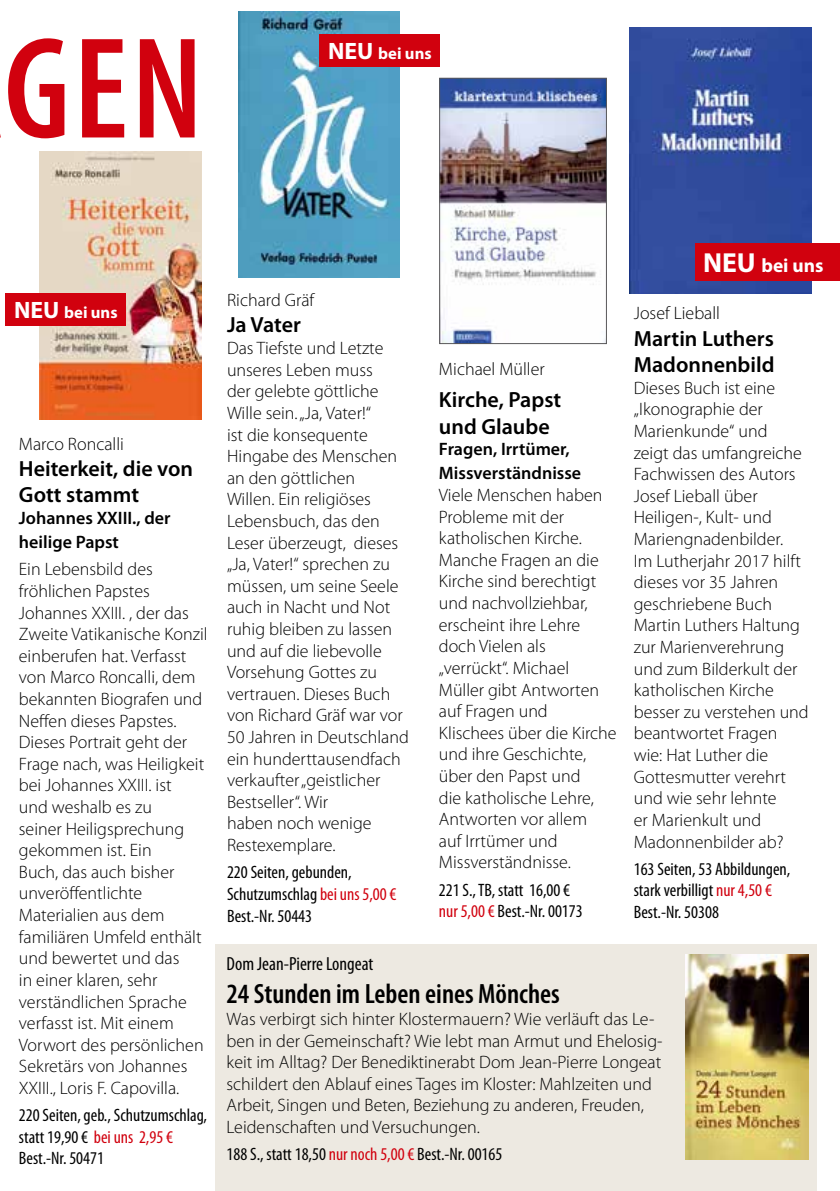
<style>
.page{position:relative;width:840px;height:1191px;background:#fff}
.page>*{position:absolute;margin:0;border:0;box-sizing:border-box;transform-origin:0 0}
.t1{font:600 condensed 145.8px "Myriad Pro";color:#d1010e}
.t2{font:600 condensed 28px "Myriad Pro";color:#000}
.t3{font:600 22px/26.4px "Myriad Pro";color:#000}
.t4{font:700 19.4px "Myriad Pro";color:#fff}
.t5{font:condensed 19px "Myriad Pro";color:#000}
.t6{font:300 18px/21.6px "Myriad Pro";color:#000}
.t7{font:condensed 18px/21.6px "Myriad Pro";color:#000}
.t8{font:600 18px/24px "Myriad Pro";color:#000}
.t9{font:700 16.6px "Myriad Pro";color:#fff}
.s1{font-size:23.8px}
.s2{color:#d1010e}
.s3{font-size:27.6px}
</style>
<div class="page">
<div style="left:215px;top:944px;width:601px;height:247px;background:#ede9e1"></div>
<img style="left:40px;top:151px;width:162px;height:269px">
<img style="left:238px;top:12px;width:161px;height:265px">
<img style="left:441px;top:80px;width:163px;height:262px">
<div style="left:439px;top:78px;width:167px;height:266px;border:1px solid #59585a"></div>
<img style="left:629px;top:28px;width:182px;height:266px">
<div style="left:694px;top:243px;width:145px;height:38px;background:#d1010e"></div>
<div style="left:6px;top:293px;width:120px;height:32px;background:#d1010e"></div>
<div style="left:319px;top:34px;width:121px;height:32px;background:#d1010e"></div>
<img style="left:685px;top:954px;width:123px;height:205px">
<h1 class="t1" style="left:4px;top:9px;width:200px">GEN</h1>
<p class="t9" style="left:328px;top:44px;width:105px"><span class="s1">NEU</span> bei uns</p>
<p class="t9" style="left:14px;top:303px;width:105px"><span class="s1">NEU</span> bei uns</p>
<p class="t6" style="left:19px;top:433px;width:106px">Marco Roncalli</p>
<p class="t3" style="left:19px;top:456px;width:176px">Heiterkeit, die von<br>Gott stammt</p>
<p class="t8" style="left:19px;top:506px;width:153px">Johannes XXIII., der heilige Papst</p>
<p class="t6" style="left:19px;top:559px;width:190px">Ein Lebensbild des fröhlichen Papstes<br>Johannes XXIII. , der das<br>Zweite Vatikanische Konzil einberufen hat. Verfasst von Marco Roncalli, dem bekannten Biografen und<br>Neffen dieses Papstes.<br>Dieses Portrait geht der<br>Frage nach, was Heiligkeit bei Johannes XXIII. ist<br>und weshalb es zu<br>seiner Heiligsprechung gekommen ist. Ein<br>Buch, das auch bisher unveröffentlichte<br>Materialien aus dem familiären Umfeld enthält und bewertet und das<br>in einer klaren, sehr verständlichen Sprache verfasst ist. Mit einem<br>Vorwort des persönlichen<br>Sekretärs von Johannes<br>XXIII., Loris F. Capovilla.</p>
<p class="t7" style="left:19px;top:1104px;width:190px">220 Seiten, geb., Schutzumschlag, statt 19,90 € <span class="s2">bei uns 2,95 €<br></span>Best.-Nr. 50471</p>
<p class="t6" style="left:227px;top:289px;width:89px">Richard Gräf</p>
<p class="t3" style="left:227px;top:312px;width:75px">Ja Vater</p>
<p class="t6" style="left:227px;top:337px;width:183px">Das Tiefste und Letzte unseres Leben muss<br>der gelebte göttliche<br>Wille sein. „Ja, Vater!“<br>ist die konsequente<br>Hingabe des Menschen an den göttlichen<br>Willen. Ein religiöses<br>Lebensbuch, das den<br>Leser überzeugt, dieses „Ja, Vater!“ sprechen zu müssen, um seine Seele auch in Nacht und Not ruhig bleiben zu lassen und auf die liebevolle<br>Vorsehung Gottes zu vertrauen. Dieses Buch von Richard Gräf war vor<br>50 Jahren in Deutschland ein hunderttausendfach verkaufter „geistlicher<br>Bestseller“. Wir<br>haben noch wenige<br>Restexemplare.</p>
<p class="t7" style="left:227px;top:862px;width:171px">220 Seiten, gebunden,<br>Schutzumschlag <span class="s2">bei uns 5,00 €<br></span>Best.-Nr. 50443</p>
<p class="t6" style="left:438px;top:359px;width:107px">Michael Müller</p>
<p class="t3" style="left:438px;top:387px;width:124px">Kirche, Papst und Glaube</p>
<p class="t8" style="left:438px;top:437px;width:144px">Fragen, Irrtümer,<br>Missverständnisse</p>
<p class="t6" style="left:438px;top:484px;width:179px">Viele Menschen haben<br>Probleme mit der katholischen Kirche.<br>Manche Fragen an die<br>Kirche sind berechtigt und nachvollziehbar, erscheint ihre Lehre doch Vielen als „verrückt“. Michael<br>Müller gibt Antworten auf Fragen und<br>Klischees über die Kirche und ihre Geschichte, über den Papst und<br>die katholische Lehre,<br>Antworten vor allem<br>auf Irrtümer und<br>Missverständnisse.</p>
<p class="t7" style="left:438px;top:879px;width:145px">221 S., TB, statt 16,00 € <span class="s2">nur 5,00 €</span> Best.-Nr. 00173</p>
<p class="t4" style="left:702px;top:254px;width:122px"><span class="s3">NEU</span> bei uns</p>
<p class="t6" style="left:633px;top:303px;width:88px">Josef Lieball</p>
<p class="t3" style="left:633px;top:325px;width:142px">Martin Luthers<br>Madonnenbild</p>
<p class="t6" style="left:633px;top:377px;width:176px">Dieses Buch ist eine „Ikonographie der<br>Marienkunde“ und<br>zeigt das umfangreiche<br>Fachwissen des Autors<br>Josef Lieball über<br>Heiligen-, Kult- und<br>Mariengnadenbilder.<br>Im Lutherjahr 2017 hilft dieses vor 35 Jahren geschriebene Buch<br>Martin Luthers Haltung zur Marienverehrung und zum Bilderkult der katholischen Kirche besser zu verstehen und beantwortet Fragen wie: Hat Luther die<br>Gottesmutter verehrt und wie sehr lehnte<br>er Marienkult und<br>Madonnenbilder ab?</p>
<p class="t7" style="left:633px;top:858px;width:158px">163 Seiten, 53 Abbildungen, stark verbilligt <span class="s2">nur 4,50 €<br></span>Best.-Nr. 50308</p>
<p class="t5" style="left:226px;top:953px;width:148px">Dom Jean-Pierre Longeat</p>
<h2 class="t2" style="left:226px;top:978px;width:335px">24 Stunden im Leben eines Mönches</h2>
<p class="t6" style="left:226px;top:1008px;width:437px">Was verbirgt sich hinter Klostermauern? Wie verläuft das Le&shy;ben in der Gemeinschaft? Wie lebt man Armut und Ehelosig&shy;keit im Alltag? Der Benediktinerabt Dom Jean-Pierre Longeat schildert den Ablauf eines Tages im Kloster: Mahlzeiten und Arbeit, Singen und Beten, Beziehung zu anderen, Freuden, Leidenschaften und Versuchungen.</p>
<p class="t7" style="left:226px;top:1144px;width:277px">188 S., statt 18,50 <span class="s2">nur noch 5,00 €</span> Best.-Nr. 00165</p>
</div>
